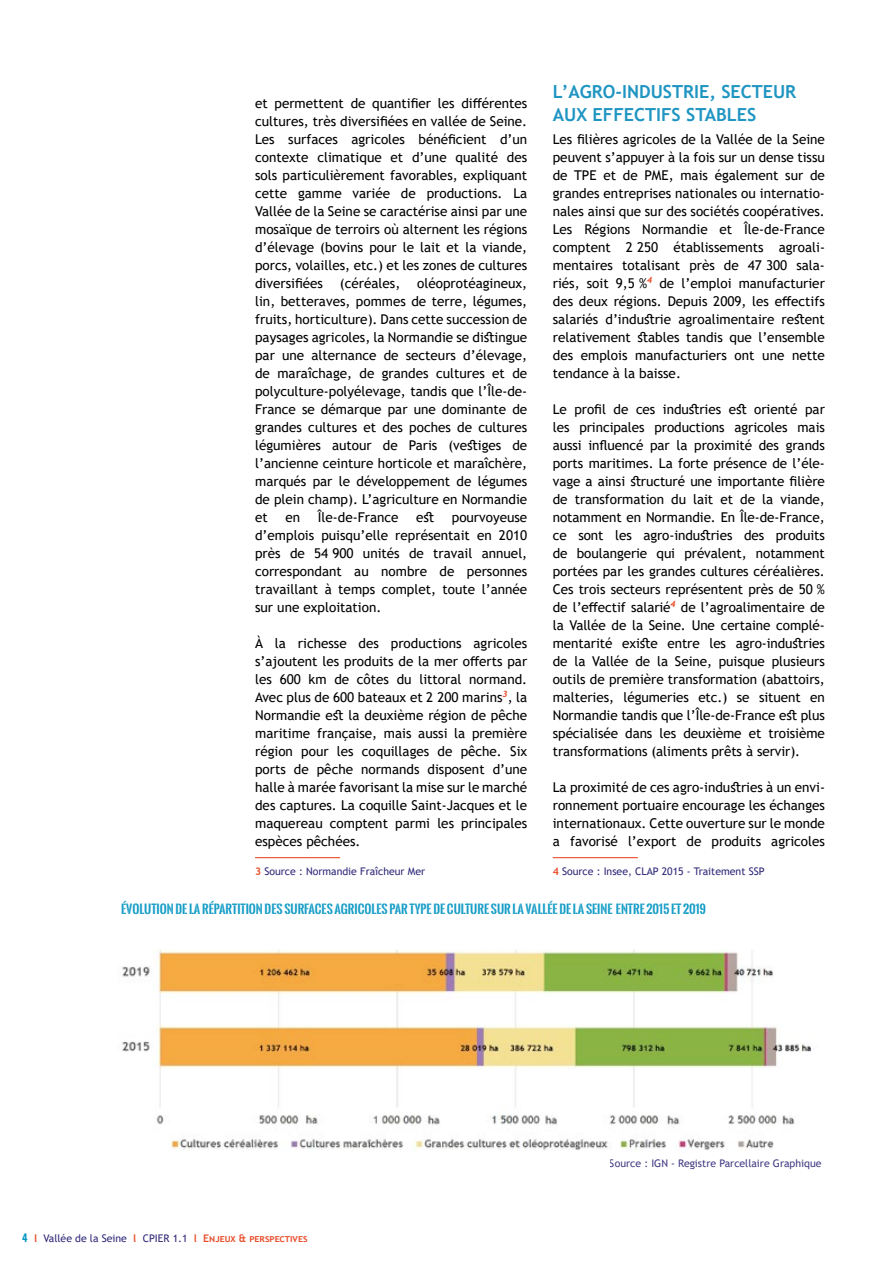
<style>
.page{position:relative;width:893px;height:1263px;background:#fff}
.page>*{position:absolute;margin:0;border:0;box-sizing:border-box;transform-origin:0 0}
.t1{font:700 18px/22.5px "Trebuchet MS";color:#1f95c2}
.t2{font:13.5px/18px "Trebuchet MS";color:#000;text-align:justify}
.t3{font:700 12px "Oswald Stencil";color:#0094c1}
.t4{font:10.5px "Trebuchet MS";color:#302978}
.s1{font-weight:700;color:#e94f2d}
.s2{font-family:"Oswald";font-weight:600;color:#0094c1}
</style>
<div class="page">
<hr style="left:255px;top:857px;width:85px;height:1px;background:#e94f2d">
<hr style="left:553px;top:857px;width:85px;height:1px;background:#e94f2d">
<img style="left:122px;top:1025px;width:690px;height:125px">
<img style="left:122px;top:950px;width:651px;height:75px">
<h1 class="t1" style="left:553px;top:81px;width:245px">L’AGRO-INDUSTRIE, SECTEUR<br>AUX EFFECTIFS STABLES</h1>
<p class="t2" style="left:553px;top:130px;width:274px">Les filières agricoles de la Vallée de la Seine peuvent s’appuyer à la fois sur un dense tissu de TPE et de PME, mais également sur de grandes entreprises nationales ou internatio&shy;nales ainsi que sur des sociétés coopératives.<br>Les Régions Normandie et Île-de-France comptent 2 250 établissements agroali&shy;mentaires totalisant près de 47 300 sala&shy;riés, soit 9,5 %<sup>4</sup> de l’emploi manufacturier des deux régions. Depuis 2009, les effectifs salariés d’industrie agroalimentaire restent relativement stables tandis que l’ensemble des emplois manufacturiers ont une nette tendance à la baisse.</p>
<p class="t2" style="left:553px;top:400px;width:274px">Le profil de ces industries est orienté par les principales productions agricoles mais aussi influencé par la proximité des grands ports maritimes. La forte présence de l’éle&shy;vage a ainsi structuré une importante filière de transformation du lait et de la viande, notamment en Normandie. En Île-de-France, ce sont les agro-industries des produits de boulangerie qui prévalent, notamment portées par les grandes cultures céréalières.<br>Ces trois secteurs représentent près de 50 % de l’effectif salarié<sup>4</sup> de l’agroalimentaire de la Vallée de la Seine. Une certaine complé&shy;mentarité existe entre les agro-industries de la Vallée de la Seine, puisque plusieurs outils de première transformation (abattoirs, malteries, légumeries etc.) se situent en Normandie tandis que l’Île-de-France est plus spécialisée dans les deuxième et troisième transformations (aliments prêts à servir).</p>
<p class="t2" style="left:553px;top:778px;width:274px">La proximité de ces agro-industries à un envi&shy;ronnement portuaire encourage les échanges internationaux. Cette ouverture sur le monde a favorisé l’export de produits agricoles</p>
<p class="t4" style="left:553px;top:864px;width:213px"><span class="s1">4</span> Source : Insee, CLAP 2015 - Traitement SSP</p>
<p class="t3" style="left:121px;top:900px;width:586px">ÉVOLUTION DE LA RÉPARTITION DES SURFACES AGRICOLES PAR TYPE DE CULTURE SUR LA VALLÉE DE LA SEINE ENTRE 2015 ET 2019</p>
<p class="t2" style="left:255px;top:94px;width:274px">et permettent de quantifier les différentes cultures, très diversifiées en vallée de Seine.<br>Les surfaces agricoles bénéficient d’un contexte climatique et d’une qualité des sols particulièrement favorables, expliquant cette gamme variée de productions. La Vallée de la Seine se caractérise ainsi par une mosaïque de terroirs où alternent les régions d’élevage (bovins pour le lait et la viande, porcs, volailles, etc.) et les zones de cultures diversifiées (céréales, oléoprotéagineux, lin, betteraves, pommes de terre, légumes, fruits, horticulture). Dans cette succession de paysages agricoles, la Normandie se distingue par une alternance de secteurs d’élevage, de maraîchage, de grandes cultures et de polyculture-polyélevage, tandis que l’Île-de-France se démarque par une dominante de grandes cultures et des poches de cultures légumières autour de Paris (vestiges de l’ancienne ceinture horticole et maraîchère, marqués par le développement de légumes de plein champ). L’agriculture en Normandie et</p>
<p class="t2" style="left:285px;top:508px;width:16px">en</p>
<p class="t2" style="left:318px;top:508px;width:82px">Île-de-France</p>
<p class="t2" style="left:416px;top:508px;width:20px">est</p>
<p class="t2" style="left:255px;top:508px;width:274px;text-indent:197px">pourvoyeuse d’emplois puisqu’elle représentait en 2010 près de 54 900 unités de travail annuel, correspondant au nombre de personnes travaillant à temps complet, toute l’année sur une exploitation.</p>
<p class="t2" style="left:255px;top:634px;width:274px">À la richesse des productions agricoles s’ajoutent les produits de la mer offerts par les 600 km de côtes du littoral normand.<br>Avec plus de 600 bateaux et 2 200 marins<sup>3</sup>, la Normandie est la deuxième région de pêche maritime française, mais aussi la première région pour les coquillages de pêche. Six ports de pêche normands disposent d’une halle à marée favorisant la mise sur le marché des captures. La coquille Saint-Jacques et le maquereau comptent parmi les principales espèces pêchées.</p>
<p class="t4" style="left:255px;top:864px;width:172px"><span class="s1">3</span> Source : Normandie Fraîcheur Mer</p>
<p class="t4" style="left:22px;top:1231px;width:287px"><span class="s2">4</span> <span class="s1">l</span> Vallée de la Seine <span class="s1">l</span> CPIER 1.1 <span class="s1">l Enjeux &amp; perspectives</span></p>
<p class="t4" style="left:610px;top:1156px;width:213px">Source : IGN - Registre Parcellaire Graphique</p>
</div>
